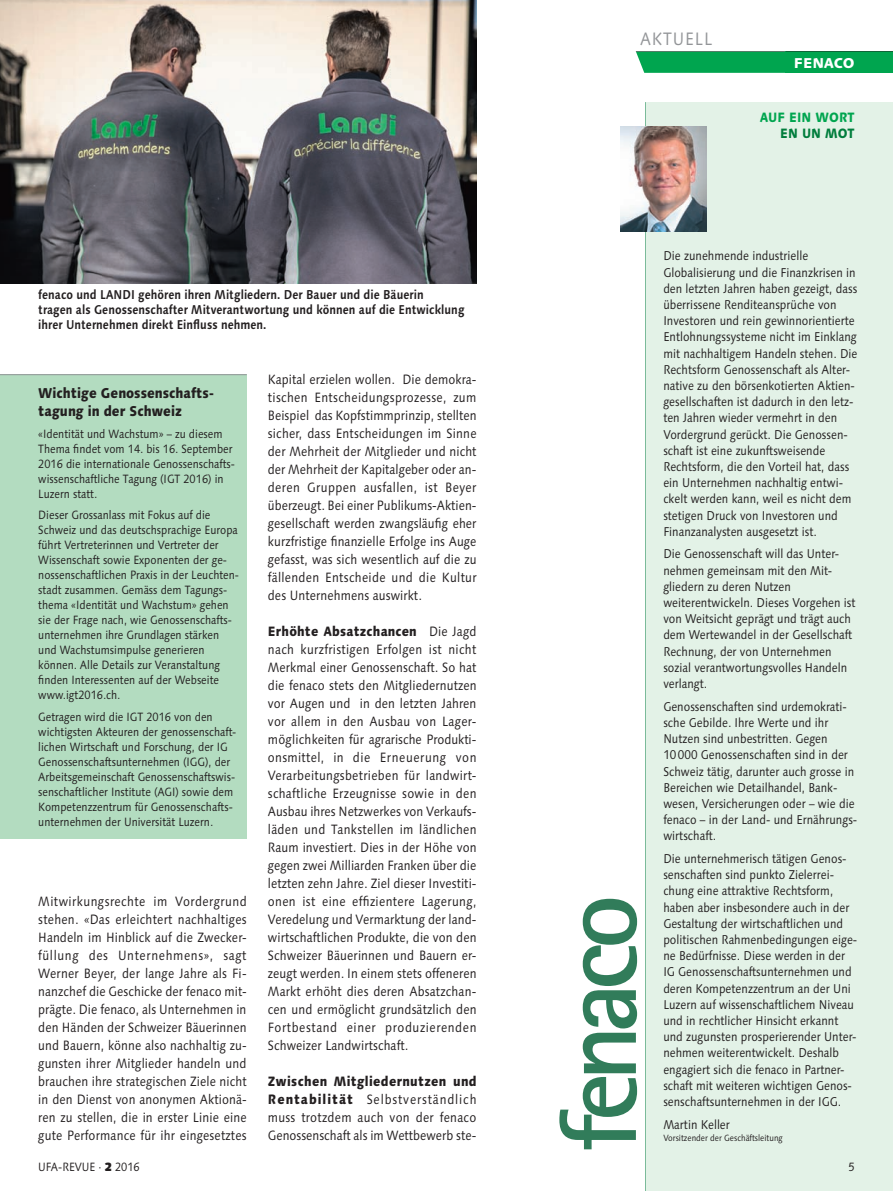
<style>
.page{position:relative;width:893px;height:1191px;background:#fff}
.page>*{position:absolute;margin:0;border:0;box-sizing:border-box;transform-origin:0 0}
.t1{font:18px "Linotype Syntax";letter-spacing:.06em;color:#939598;scale:.88 1}
.t2{font:800 14.25px/18px "Linotype Syntax";color:#231f20;scale:.88 1}
.t3{font:800 14.25px "Linotype Syntax";color:#fff}
.t4{font:13.5px/18px "Linotype Syntax";letter-spacing:.01em;color:#231f20;text-align:justify;scale:.88 1}
.t5{font:800 13.5px "Linotype Syntax";letter-spacing:.01em;color:#00a54f;scale:.88 1}
.t6{font:800 13.5px "Linotype Syntax";letter-spacing:.01em;color:#007d3c;scale:.88 1}
.t7{font:12.75px/16.2px "Linotype Syntax";color:#231f20;scale:.88 1}
.t8{font:700 12.75px/15px "Linotype Syntax";letter-spacing:.005em;color:#231f20;scale:.88 1}
.t9{font:12px/15px "Linotype Syntax";color:#231f20;scale:.88 1}
.t10{font:9px "Linotype Syntax";color:#231f20;scale:.88 1}
.s1{font-weight:800}
.s2{font-weight:900}
</style>
<div class="page">
<svg style="left:636px;top:51px;width:150px;height:22px;background:#0ca656"></svg>
<div style="left:786px;top:51px;width:107px;height:22px;background:#00a54f"></div>
<hr style="left:786px;top:51px;width:107px;height:1px;background:#231f20">
<svg style="left:559px;top:898px;width:78px;height:251px"></svg>
<div style="left:646px;top:102px;width:247px;height:1089px;background:#e3f2e7"></div>
<img style="left:620px;top:126px;width:86px;height:106px">
<img style="left:0;top:0;width:476px;height:283px">
<div style="left:0;top:374px;width:247px;height:465px;background:#b3dcc0"></div>
<hr style="left:0;top:374px;width:247px;height:1px;background:#939598">
<p class="t8" style="left:38px;top:286px;width:486px">fenaco und LANDI gehören ihren Mitgliedern. Der Bauer und die Bäuerin<br>tragen als Genossenschafter Mitverantwortung und können auf die Entwicklung ihrer Unternehmen direkt Einfluss nehmen.</p>
<p class="t2" style="left:38px;top:384px;width:202px">Wichtige Genossenschafts&shy;tagung in der Schweiz</p>
<p class="t9" style="left:38px;top:426px;width:225px">«Identität und Wachstum» – zu diesem Thema findet vom 14. bis 16. September 2016 die internationale Genossenschafts&shy;wissenschaftliche Tagung (IGT 2016) in Luzern statt.</p>
<p class="t9" style="left:38px;top:508px;width:230px">Dieser Grossanlass mit Fokus auf die Schweiz und das deutschsprachige Europa führt Vertreterinnen und Vertreter der Wissenschaft sowie Exponenten der ge&shy;nossenschaftlichen Praxis in der Leuchten&shy;stadt zusammen. Gemäss dem Tagungs&shy;thema «Identität und Wachstum» gehen sie der Frage nach, wie Genossenschafts&shy;unternehmen ihre Grundlagen stärken und Wachstumsimpulse generieren können. Alle Details zur Veranstaltung finden Interessenten auf der Webseite www.igt2016.ch.</p>
<p class="t9" style="left:38px;top:709px;width:227px">Getragen wird die IGT 2016 von den wichtigsten Akteuren der genossenschaft&shy;lichen Wirtschaft und Forschung, der IG Genossenschaftsunternehmen (IGG), der Arbeitsgemeinschaft Genossenschaftswis&shy;senschaftlicher Institute (AGI) sowie dem Kompetenzzentrum für Genossenschafts&shy;unternehmen der Universität Luzern.</p>
<p class="t4" style="left:38px;top:892px;width:238px">Mitwirkungsrechte im Vordergrund stehen. «Das erleichtert nachhaltiges Handeln im Hinblick auf die Zwecker&shy;füllung des Unternehmens», sagt Werner Beyer, der lange Jahre als Fi&shy;nanzchef die Geschicke der fenaco mit&shy;prägte. Die fenaco, als Unternehmen in den Händen der Schweizer Bäuerinnen und Bauern, könne also nachhaltig zu&shy;gunsten ihrer Mitglieder handeln und brauchen ihre strategischen Ziele nicht in den Dienst von anonymen Aktionä&shy;ren zu stellen, die in erster Linie eine gute Performance für ihr eingesetztes</p>
<p class="t4" style="left:268px;top:370px;width:239px">Kapital erzielen wollen. Die demokra&shy;tischen Entscheidungsprozesse, zum Beispiel das Kopfstimmprinzip, stellten sicher, dass Entscheidungen im Sinne der Mehrheit der Mitglieder und nicht der Mehrheit der Kapitalgeber oder an&shy;deren Gruppen ausfallen, ist Beyer überzeugt. Bei einer Publikums-Aktien&shy;gesellschaft werden zwangsläufig eher kurzfristige finanzielle Erfolge ins Auge gefasst, was sich wesentlich auf die zu fällenden Entscheide und die Kultur des Unternehmens auswirkt.</p>
<p class="t4" style="left:268px;top:622px;width:239px"><span class="s1">Erhöhte Absatzchancen</span> Die Jagd nach kurzfristigen Erfolgen ist nicht Merkmal einer Genossenschaft. So hat die fenaco stets den Mitgliedernutzen vor Augen und in den letzten Jahren vor allem in den Ausbau von Lager&shy;möglichkeiten für agrarische Produkti&shy;onsmittel, in die Erneuerung von Verarbeitungsbetrieben für landwirt&shy;schaftliche Erzeugnisse sowie in den Ausbau ihres Netzwerkes von Verkaufs&shy;läden und Tankstellen im ländlichen Raum investiert. Dies in der Höhe von gegen zwei Milliarden Franken über die letzten zehn Jahre. Ziel dieser Investiti&shy;onen ist eine effizientere Lagerung, Veredelung und Vermarktung der land&shy;wirtschaftlichen Produkte, die von den Schweizer Bäuerinnen und Bauern er&shy;zeugt werden. In einem stets offeneren Markt erhöht dies deren Absatzchan&shy;cen und ermöglicht grundsätzlich den Fortbestand einer produzierenden Schweizer Landwirtschaft.</p>
<p class="t4" style="left:268px;top:1072px;width:239px"><span class="s1">Zwischen Mitgliedernutzen und Rentabilität</span> Selbstverständlich muss trotzdem auch von der fenaco Genossenschaft als im Wettbewerb ste-</p>
<h1 class="t1" style="left:640px;top:28px;width:83px">AKTUELL</h1>
<p class="t3" style="left:794px;top:54px;width:62px">FENACO</p>
<p class="t5" style="left:760px;top:109px;width:109px">AUF EIN WORT</p>
<p class="t6" style="left:780px;top:125px;width:86px">EN UN MOT</p>
<p class="t7" style="left:663px;top:248px;width:222px">Die zunehmende industrielle Globalisierung und die Finanzkrisen in den letzten Jahren haben gezeigt, dass überrissene Renditeansprüche von Investoren und rein gewinnorientierte Entlohnungssysteme nicht im Einklang mit nachhaltigem Handeln stehen. Die Rechtsform Genossenschaft als Alter&shy;native zu den börsenkotierten Aktien&shy;gesellschaften ist dadurch in den letz&shy;ten Jahren wieder vermehrt in den Vordergrund gerückt. Die Genossen&shy;schaft ist eine zukunftsweisende Rechtsform, die den Vorteil hat, dass ein Unternehmen nachhaltig entwi&shy;ckelt werden kann, weil es nicht dem stetigen Druck von Investoren und Finanzanalysten ausgesetzt ist.</p>
<p class="t7" style="left:663px;top:546px;width:220px">Die Genossenschaft will das Unter&shy;nehmen gemeinsam mit den Mit&shy;gliedern zu deren Nutzen weiterentwickeln. Dieses Vorgehen ist von Weitsicht geprägt und trägt auch dem Wertewandel in der Gesellschaft<br>Rechnung, der von Unternehmen sozial verantwortungsvolles Handeln verlangt.</p>
<p class="t7" style="left:663px;top:698px;width:222px">Genossenschaften sind urdemokrati&shy;sche Gebilde. Ihre Werte und ihr Nutzen sind unbestritten. Gegen 10000 Genossenschaften sind in der Schweiz tätig, darunter auch grosse in Bereichen wie Detailhandel, Bank&shy;wesen, Versicherungen oder – wie die fenaco – in der Land- und Ernährungs&shy;wirtschaft.</p>
<p class="t7" style="left:663px;top:850px;width:222px">Die unternehmerisch tätigen Genos&shy;senschaften sind punkto Zielerrei&shy;chung eine attraktive Rechtsform, haben aber insbesondere auch in der Gestaltung der wirtschaftlichen und politischen Rahmenbedingungen eige&shy;ne Bedürfnisse. Diese werden in der IG Genossenschaftsunternehmen und deren Kompetenzzentrum an der Uni Luzern auf wissenschaftlichem Niveau und in rechtlicher Hinsicht erkannt und zugunsten prosperierender Unter&shy;nehmen weiterentwickelt. Deshalb engagiert sich die fenaco in Partner&shy;schaft mit weiteren wichtigen Genos&shy;senschaftsunternehmen in der IGG.</p>
<p class="t7" style="left:663px;top:1116px;width:77px">Martin Keller</p>
<p class="t10" style="left:663px;top:1132px;width:137px">Vorsitzender der Geschäftsleitung</p>
<p class="t9" style="left:38px;top:1159px;width:117px">UFA-REVUE · <span class="s2">2</span> 2016</p>
<p class="t9" style="left:848px;top:1159px;width:9px">5</p>
</div>
